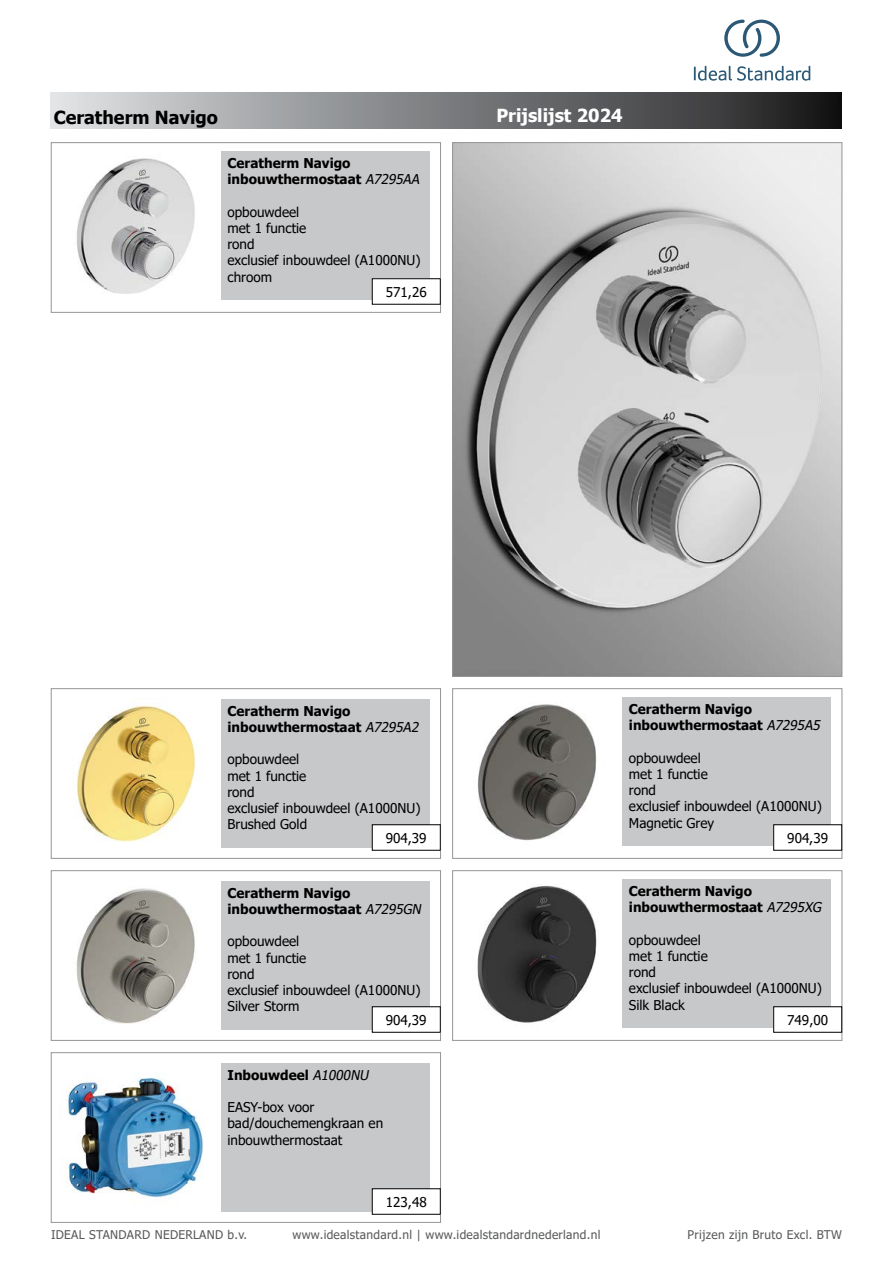
<style>
.page{position:relative;width:893px;height:1263px;background:#fff}
.page>*{position:absolute;margin:0;border:0;box-sizing:border-box;transform-origin:0 0}
.t1{font:700 18px "Tahoma";color:#000}
.t2{font:700 18px "Tahoma";color:#fff}
.t3{font:13.5px/16.2px "Tahoma";color:#000}
.t4{font:700 13.5px/16.2px "Tahoma";color:#000}
.t5{font:12px "Tahoma";letter-spacing:.025em;color:#58595b}
.s1{font-weight:400;font-style:italic}
</style>
<div class="page">
<div style="left:51px;top:92px;width:791px;height:37px;background:linear-gradient(to right,#dee1e3,#1a1a1b)"></div>
<div style="left:51px;top:688px;width:390px;height:170px;border:1px solid #939598"></div>
<img style="left:76px;top:705px;width:120px;height:137px">
<div style="left:221px;top:699px;width:209px;height:149px;background:#c7c8ca"></div>
<div style="left:51px;top:142px;width:390px;height:171px;border:1px solid #939598"></div>
<img style="left:76px;top:158px;width:119px;height:136px">
<div style="left:221px;top:151px;width:209px;height:149px;background:#c7c8ca"></div>
<div style="left:51px;top:870px;width:390px;height:170px;border:1px solid #939598"></div>
<img style="left:76px;top:888px;width:119px;height:136px">
<div style="left:221px;top:881px;width:209px;height:149px;background:#c7c8ca"></div>
<div style="left:452px;top:688px;width:390px;height:170px;border:1px solid #939598"></div>
<img style="left:477px;top:704px;width:120px;height:137px">
<div style="left:622px;top:697px;width:209px;height:149px;background:#c7c8ca"></div>
<img style="left:454px;top:144px;width:386px;height:530px">
<div style="left:51px;top:1052px;width:390px;height:170px;border:1px solid #939598"></div>
<img style="left:67px;top:1074px;width:137px;height:126px">
<div style="left:221px;top:1063px;width:209px;height:149px;background:#c7c8ca"></div>
<div style="left:452px;top:870px;width:390px;height:170px;border:1px solid #939598"></div>
<img style="left:477px;top:885px;width:120px;height:138px">
<div style="left:622px;top:879px;width:209px;height:149px;background:#c7c8ca"></div>
<div style="left:372px;top:279px;width:68px;height:25px;background:#fff"></div>
<div style="left:372px;top:825px;width:68px;height:25px;background:#fff"></div>
<div style="left:372px;top:824px;width:68px;height:26px;border:1px solid #000"></div>
<div style="left:774px;top:825px;width:68px;height:25px;background:#fff"></div>
<div style="left:773px;top:824px;width:69px;height:26px;border:1px solid #000"></div>
<div style="left:372px;top:1007px;width:68px;height:25px;background:#fff"></div>
<div style="left:372px;top:1006px;width:68px;height:26px;border:1px solid #000"></div>
<div style="left:372px;top:1189px;width:68px;height:25px;background:#fff"></div>
<div style="left:372px;top:1188px;width:68px;height:26px;border:1px solid #000"></div>
<div style="left:774px;top:1007px;width:68px;height:25px;background:#fff"></div>
<div style="left:773px;top:1006px;width:69px;height:26px;border:1px solid #000"></div>
<svg style="left:694px;top:66px;width:116px;height:15px"></svg>
<svg style="left:724px;top:20px;width:56px;height:37px"></svg>
<h1 class="t1" style="left:54px;top:105px;width:166px">Ceratherm Navigo</h1>
<p class="t4" style="left:227px;top:156px;width:197px">Ceratherm Navigo inbouwthermostaat <span class="s1">A7295AA</span></p>
<p class="t3" style="left:227px;top:204px;width:194px">opbouwdeel<br>met 1 functie<br>rond<br>exclusief inbouwdeel (A1000NU) chroom</p>
<p class="t3" style="left:386px;top:284px;width:42px">571,26</p>
<h1 class="t2" style="left:496px;top:103px;width:128px">Prijslijst 2024</h1>
<p class="t4" style="left:227px;top:703px;width:196px">Ceratherm Navigo inbouwthermostaat <span class="s1">A7295A2</span></p>
<p class="t3" style="left:227px;top:752px;width:194px">opbouwdeel<br>met 1 functie<br>rond<br>exclusief inbouwdeel (A1000NU)<br>Brushed Gold</p>
<p class="t4" style="left:629px;top:702px;width:196px">Ceratherm Navigo inbouwthermostaat <span class="s1">A7295A5</span></p>
<p class="t3" style="left:629px;top:750px;width:194px">opbouwdeel<br>met 1 functie<br>rond<br>exclusief inbouwdeel (A1000NU)<br>Magnetic Grey</p>
<p class="t3" style="left:386px;top:830px;width:42px">904,39</p>
<p class="t3" style="left:787px;top:830px;width:42px">904,39</p>
<p class="t4" style="left:227px;top:885px;width:198px">Ceratherm Navigo inbouwthermostaat <span class="s1">A7295GN</span></p>
<p class="t3" style="left:227px;top:934px;width:194px">opbouwdeel<br>met 1 functie<br>rond<br>exclusief inbouwdeel (A1000NU)<br>Silver Storm</p>
<p class="t3" style="left:386px;top:1012px;width:42px">904,39</p>
<p class="t4" style="left:227px;top:1067px;width:146px">Inbouwdeel <span class="s1">A1000NU</span></p>
<p class="t3" style="left:227px;top:1100px;width:157px">EASY-box voor bad/douchemengkraan en inbouwthermostaat</p>
<p class="t3" style="left:386px;top:1194px;width:42px">123,48</p>
<p class="t4" style="left:629px;top:884px;width:197px">Ceratherm Navigo inbouwthermostaat <span class="s1">A7295XG</span></p>
<p class="t3" style="left:629px;top:932px;width:194px">opbouwdeel<br>met 1 functie<br>rond<br>exclusief inbouwdeel (A1000NU)<br>Silk Black</p>
<p class="t3" style="left:787px;top:1012px;width:42px">749,00</p>
<p class="t5" style="left:51px;top:1227px;width:198px">IDEAL STANDARD NEDERLAND b.v.</p>
<p class="t5" style="left:292px;top:1227px;width:309px">www.idealstandard.nl | www.idealstandardnederland.nl</p>
<p class="t5" style="left:688px;top:1227px;width:156px">Prijzen zijn Bruto Excl. BTW</p>
</div>
